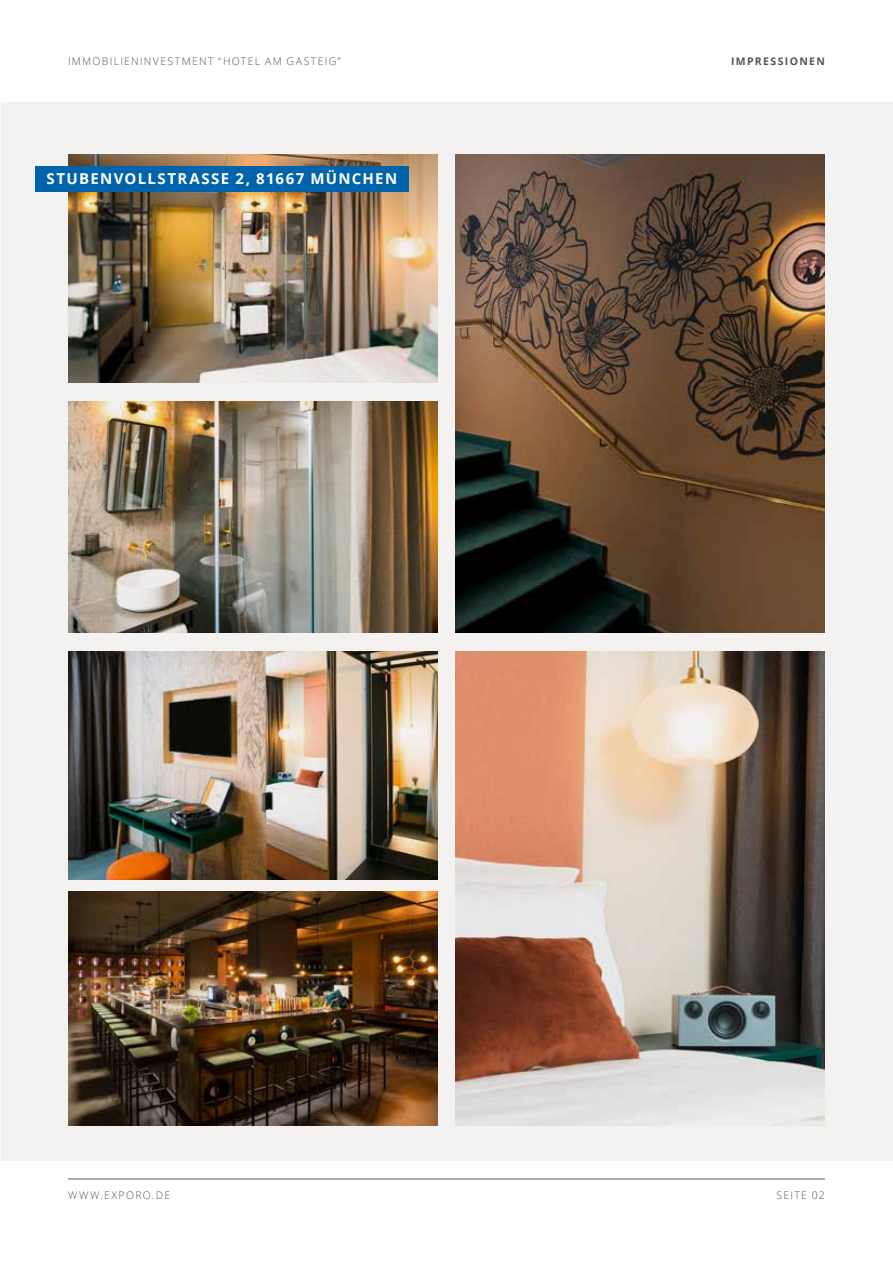
<style>
.page{position:relative;width:893px;height:1263px;background:#fff}
.page>*{position:absolute;margin:0;border:0;box-sizing:border-box;transform-origin:0 0}
.t1{font:700 15px "Open Sans";letter-spacing:.09em;color:#fff}
.t2{font:300 10.5px "Open Sans";letter-spacing:.12em;color:#565655}
.t3{font:700 10.5px "Open Sans";letter-spacing:.125em;color:#565655}
</style>
<div class="page">
<hr style="left:68px;top:1178px;width:757px;height:1px;background:#565655">
<div style="left:0;top:102px;width:893px;height:1059px;background:#f4f1f1"></div>
<img style="left:68px;top:401px;width:370px;height:232px">
<img style="left:68px;top:154px;width:370px;height:229px">
<img style="left:68px;top:651px;width:370px;height:228px">
<img style="left:455px;top:651px;width:370px;height:475px">
<img style="left:68px;top:892px;width:370px;height:234px">
<img style="left:455px;top:154px;width:370px;height:479px">
<div style="left:35px;top:166px;width:373px;height:25px;background:#0064ad"></div>
<p class="t2" style="left:68px;top:54px;width:274px">IMMOBILIENINVESTMENT “HOTEL AM GASTEIG”</p>
<p class="t3" style="left:731px;top:54px;width:95px">IMPRESSIONEN</p>
<h1 class="t1" style="left:46px;top:168px;width:352px">STUBENVOLLSTRASSE 2, 81667 MÜNCHEN</h1>
<p class="t2" style="left:68px;top:1188px;width:104px">WWW.EXPORO.DE</p>
<p class="t2" style="left:776px;top:1188px;width:50px">SEITE 02</p>
</div>
